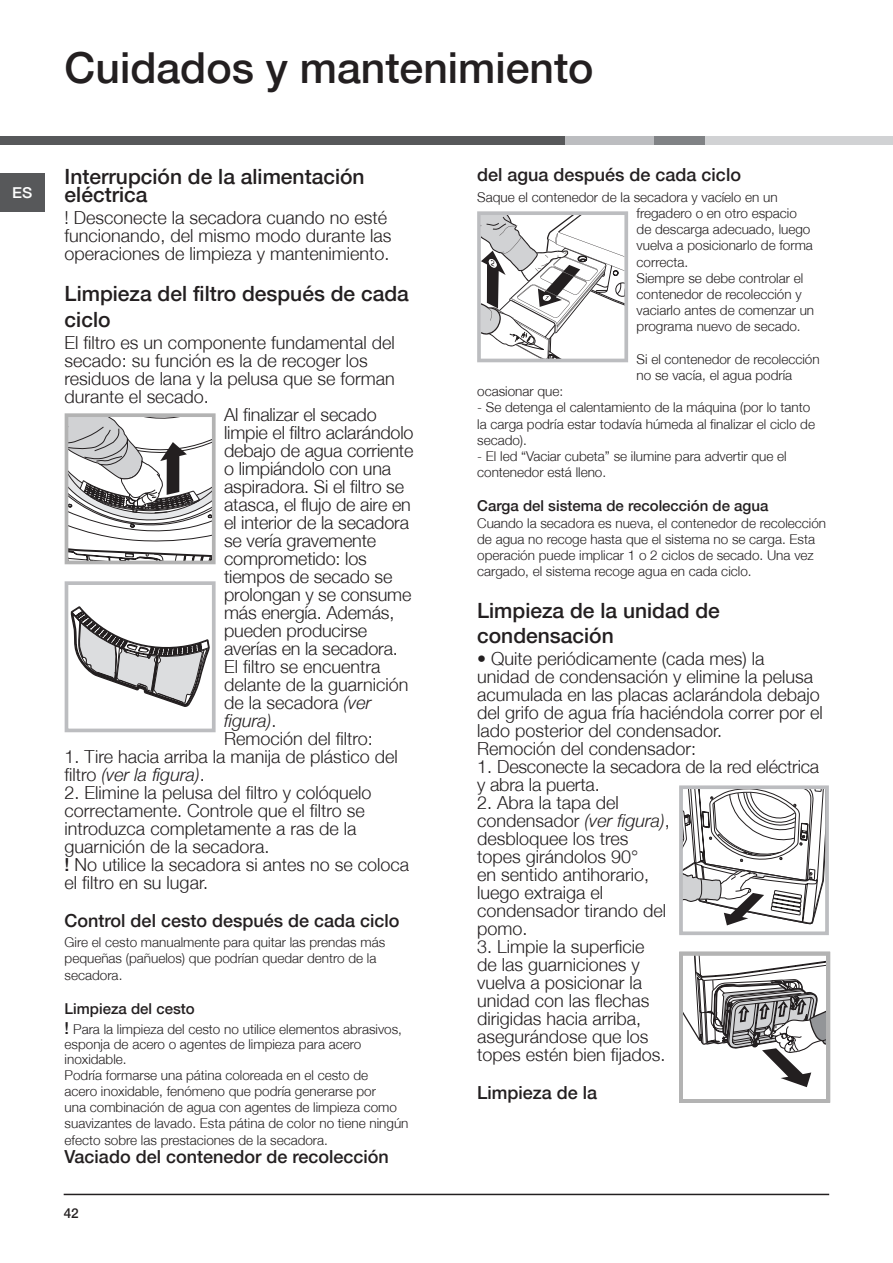
<style>
.page{position:relative;width:893px;height:1263px;background:#fff}
.page>*{position:absolute;margin:0;border:0;box-sizing:border-box;transform-origin:0 0}
.t1{font:500 42.75px "Helvetica Neue";color:#231f20}
.t2{font:500 21px/25.2px "Helvetica Neue";color:#231f20}
.t3{font:300 18px/18px "Helvetica Neue";color:#231f20}
.t4{font:500 18px "Helvetica Neue";color:#231f20}
.t5{font:italic 300 18px "Helvetica Neue";color:#231f20}
.t6{font:500 15px "Helvetica Neue";color:#231f20}
.t7{font:500 15px "Helvetica Neue";color:#fff;scale:1.05 1}
.t8{font:300 13.5px/16.2px "Helvetica Neue";color:#231f20}
.t9{font:500 13.5px "Helvetica Neue";color:#231f20}
.s1{font-style:italic}
.s2{font-style:normal}
.s3{font-weight:500}
.s4{font-weight:500;font-size:16.5px}
</style>
<div class="page">
<hr style="left:64px;top:1194px;width:765px;height:1px;background:#231f20">
<div style="left:0;top:136px;width:893px;height:9px;background:#57585a"></div>
<div style="left:566px;top:136px;width:89px;height:9px;background:#bcbdc0"></div>
<div style="left:655px;top:136px;width:51px;height:9px;background:#808285"></div>
<div style="left:706px;top:136px;width:187px;height:9px;background:#d1d2d4"></div>
<div style="left:0;top:173px;width:45px;height:39px;background:#57585a"></div>
<svg style="left:679px;top:952px;width:151px;height:151px"></svg>
<svg style="left:684px;top:790px;width:140px;height:135px"></svg>
<div style="left:679px;top:785px;width:150px;height:150px;border:4px solid #bcbdc0"></div>
<svg style="left:71px;top:606px;width:139px;height:101px"></svg>
<div style="left:65px;top:581px;width:151px;height:151px;border:4px solid #bcbdc0"></div>
<svg style="left:70px;top:418px;width:141px;height:141px"></svg>
<div style="left:65px;top:413px;width:151px;height:151px;border:4px solid #b3b3b3"></div>
<svg style="left:477px;top:211px;width:151px;height:151px"></svg>
<p class="t7" style="left:12px;top:184px;width:21px">ES</p>
<h1 class="t1" style="left:65px;top:42px;width:530px">Cuidados y mantenimiento</h1>
<p class="t2" style="left:65px;top:167px;width:301px;line-height:18px">Interrupción de la alimentación eléctrica</p>
<p class="t3" style="left:65px;top:208px;width:328px">! Desconecte la secadora cuando no esté funcionando, del mismo modo durante las operaciones de limpieza y mantenimiento.</p>
<p class="t2" style="left:65px;top:281px;width:346px">Limpieza del filtro después de cada ciclo</p>
<p class="t3" style="left:65px;top:333px;width:332px">El filtro es un componente fundamental del</p>
<p class="t3" style="left:65px;top:351px;width:305px">secado: su función es la de recoger los</p>
<p class="t3" style="left:65px;top:369px;width:332px">residuos de lana y la pelusa que se forman</p>
<p class="t3" style="left:65px;top:387px;width:146px">durante el secado.</p>
<p class="t3" style="left:224px;top:405px;width:154px">Al finalizar el secado</p>
<p class="t3" style="left:224px;top:423px;width:191px">limpie el filtro aclarándolo</p>
<p class="t3" style="left:224px;top:441px;width:191px">debajo de agua corriente</p>
<p class="t3" style="left:224px;top:459px;width:169px">o limpiándolo con una</p>
<p class="t3" style="left:224px;top:477px;width:182px">aspiradora. Si el filtro se</p>
<p class="t3" style="left:224px;top:495px;width:188px">atasca, el flujo de aire en</p>
<p class="t3" style="left:224px;top:513px;width:186px">el interior de la secadora</p>
<p class="t3" style="left:224px;top:531px;width:154px">se vería gravemente</p>
<p class="t3" style="left:224px;top:549px;width:144px">comprometido: los</p>
<p class="t3" style="left:224px;top:567px;width:170px">tiempos de secado se</p>
<p class="t3" style="left:224px;top:585px;width:189px">prolongan y se consume</p>
<p class="t3" style="left:224px;top:603px;width:172px">más energía. Además,</p>
<p class="t3" style="left:224px;top:621px;width:145px">pueden producirse</p>
<p class="t3" style="left:224px;top:639px;width:175px">averías en la secadora.</p>
<p class="t3" style="left:224px;top:657px;width:158px">El filtro se encuentra</p>
<p class="t3" style="left:224px;top:675px;width:186px">delante de la guarnición</p>
<p class="t3" style="left:224px;top:693px;width:149px">de la secadora <span class="s1">(ver</span></p>
<p class="t5" style="left:224px;top:710px;width:54px">figura)<span class="s2">.</span></p>
<p class="t3" style="left:224px;top:729px;width:150px">Remoción del filtro:</p>
<p class="t3" style="left:65px;top:747px;width:335px">1. Tire hacia arriba la manija de plástico del filtro <span class="s1">(ver la figura)</span>.</p>
<p class="t3" style="left:65px;top:783px;width:346px">2. Elimine la pelusa del filtro y colóquelo correctamente. Controle que el filtro se introduzca completamente a ras de la guarnición de la secadora.<br><span class="s3">!</span> No utilice la secadora si antes no se coloca el filtro en su lugar.</p>
<p class="t4" style="left:65px;top:909px;width:336px">Control del cesto después de cada ciclo</p>
<p class="t8" style="left:65px;top:934px;width:322px">Gire el cesto manualmente para quitar las prendas más pequeñas (pañuelos) que podrían quedar dentro de la secadora.</p>
<p class="t6" style="left:65px;top:999px;width:132px">Limpieza del cesto</p>
<p class="t8" style="left:65px;top:1020px;width:345px"><span class="s4">!</span> Para la limpieza del cesto no utilice elementos abrasivos, esponja de acero o agentes de limpieza para acero inoxidable.<br>Podría formarse una pátina coloreada en el cesto de<br>acero inoxidable, fenómeno que podría generarse por<br>una combinación de agua con agentes de limpieza como suavizantes de lavado. Esta pátina de color no tiene ningún efecto sobre las prestaciones de la secadora.</p>
<p class="t4" style="left:65px;top:1145px;width:326px">Vaciado del contenedor de recolección</p>
<p class="t9" style="left:64px;top:1205px;width:17px">42</p>
<p class="t4" style="left:477px;top:164px;width:265px">del agua después de cada ciclo</p>
<p class="t8" style="left:637px;top:189px;width:179px;text-indent:-159px">Saque el contenedor de la secadora y vacíelo en un fregadero o en otro espacio de descarga adecuado, luego vuelva a posicionarlo de forma correcta.<br>Siempre se debe controlar el contenedor de recolección y vaciarlo antes de comenzar un programa nuevo de secado.</p>
<p class="t8" style="left:637px;top:351px;width:185px">Si el contenedor de recolección no se vacía, el agua podría</p>
<p class="t8" style="left:477px;top:383px;width:88px">ocasionar que:</p>
<p class="t8" style="left:477px;top:399px;width:339px">- Se detenga el calentamiento de la máquina (por lo tanto la carga podría estar todavía húmeda al finalizar el ciclo de secado).</p>
<p class="t8" style="left:477px;top:448px;width:311px">- El led “Vaciar cubeta” se ilumine para advertir que el contenedor está lleno.</p>
<p class="t6" style="left:477px;top:497px;width:293px">Carga del sistema de recolección de agua</p>
<p class="t8" style="left:477px;top:514px;width:350px">Cuando la secadora es nueva, el contenedor de recolección de agua no recoge hasta que el sistema no se carga. Esta operación puede implicar 1 o 2 ciclos de secado. Una vez cargado, el sistema recoge agua en cada ciclo.</p>
<p class="t2" style="left:477px;top:597px;width:244px">Limpieza de la unidad de condensación</p>
<p class="t3" style="left:477px;top:649px;width:347px">• Quite periódicamente (cada mes) la<br>unidad de condensación y elimine la pelusa acumulada en las placas aclarándola debajo del grifo de agua fría haciéndola correr por el lado posterior del condensador.<br>Remoción del condensador:</p>
<p class="t3" style="left:477px;top:757px;width:344px">1. Desconecte la secadora de la red eléctrica y abra la puerta.</p>
<p class="t3" style="left:477px;top:793px;width:194px">2. Abra la tapa del condensador <span class="s1">(ver figura)</span>, desbloquee los tres topes girándolos 90°<br>en sentido antihorario, luego extraiga el condensador tirando del pomo.</p>
<p class="t3" style="left:477px;top:937px;width:190px">3. Limpie la superficie de las guarniciones y vuelva a posicionar la unidad con las flechas dirigidas hacia arriba, asegurándose que los topes estén bien fijados.</p>
<p class="t4" style="left:477px;top:1082px;width:122px">Limpieza de la</p>
</div>
